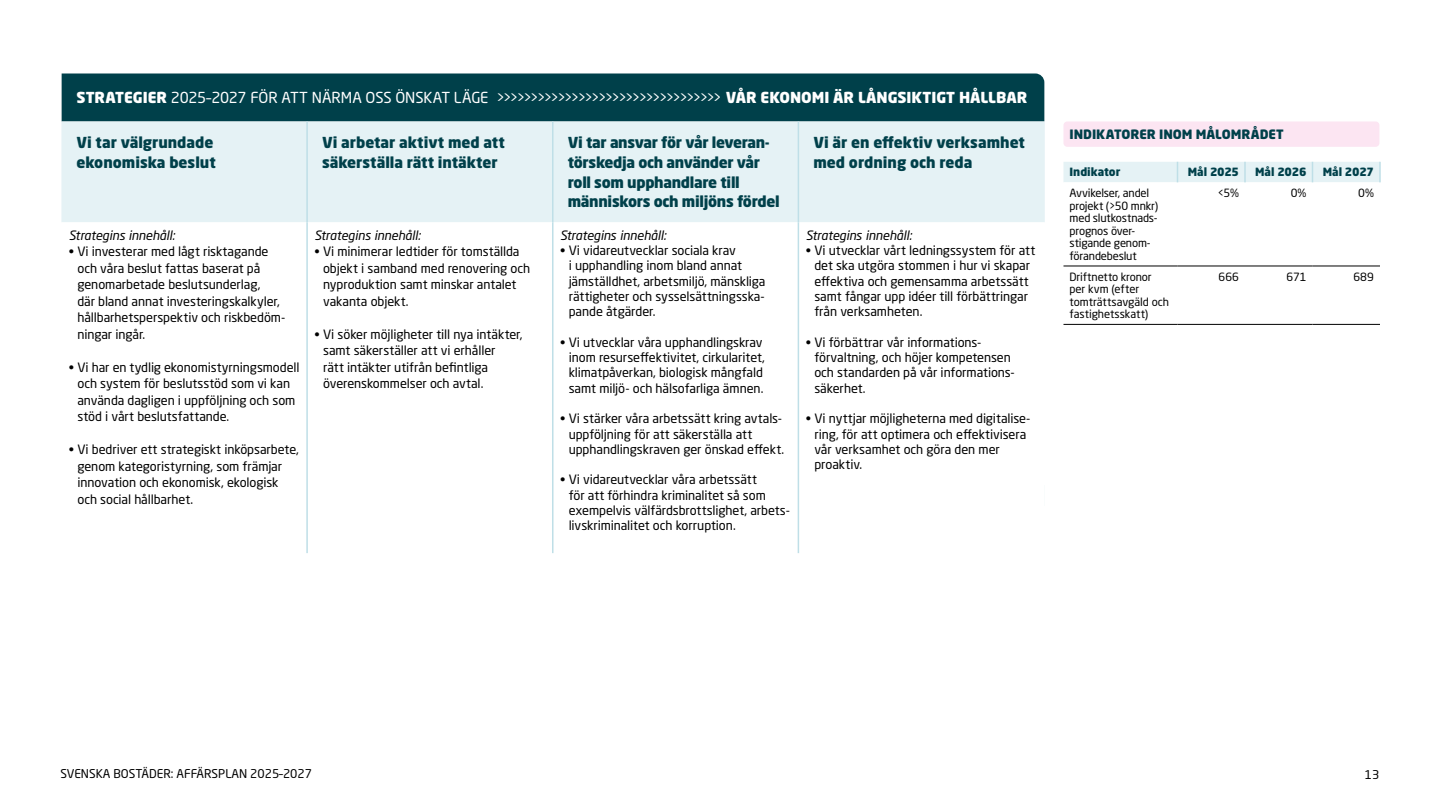
<style>
.page{position:relative;width:1440px;height:810px;background:#fff}
.page>*{position:absolute;margin:0;border:0;box-sizing:border-box;transform-origin:0 0}
.Mellanrubrik-ny{font:900 15px/19.8px "Neo Sans Std";color:#00404a}
.Garamond_10_5_12_25{font:15px "Neo Sans Std";letter-spacing:-.005em;color:#fff}
.Mellanrubrik-ny-2{font:900 15px/19.8px "Neo Sans Std";letter-spacing:-.02em;color:#00404a}
.Fakta_text{font:12.75px/15.3px "Neo Sans Std";letter-spacing:-.005em;color:#000}
.Neo_Sans_rub_18_2{font:12.75px/16.5px "Neo Sans Std";letter-spacing:-.01em;color:#000}
.Fakta_text-2{font:italic 12.75px "Neo Sans Std";letter-spacing:-.005em;color:#000}
.Garamond_10_5_12_25-2{font:900 12.75px "Neo Sans Std";color:#00404a}
.t1{font:12px "Neo Sans Std";color:#000}
.t2{font:11.25px/12.6px "Neo Sans Std";letter-spacing:-.01em;color:#000}
.t3{font:900 11.25px "Neo Sans Std";letter-spacing:-.005em;color:#00404a}
.s1{font-weight:900}
</style>
<div class="page">
<hr style="left:1064px;top:324px;width:114px;height:1px;background:#000">
<hr style="left:1178px;top:324px;width:67px;height:1px;background:#000">
<hr style="left:1245px;top:324px;width:67px;height:1px;background:#000">
<hr style="left:1312px;top:324px;width:68px;height:1px;background:#000">
<svg style="left:1064px;top:162px;width:316px;height:162px"></svg>
<hr style="left:1379px;top:162px;width:2px;height:20px;background:#bfdfe7">
<div style="left:62px;top:74px;width:982px;height:48px;background:#00404a"></div>
<div style="left:61px;top:122px;width:984px;height:100px;background:#e5f2f5"></div>
<hr style="left:306px;top:122px;width:2px;height:100px;background:#bfdfe7">
<hr style="left:306px;top:222px;width:2px;height:331px;background:#bfdfe7">
<hr style="left:552px;top:122px;width:2px;height:100px;background:#bfdfe7">
<hr style="left:552px;top:222px;width:2px;height:331px;background:#bfdfe7">
<hr style="left:798px;top:122px;width:1px;height:100px;background:#bfdfe7">
<hr style="left:798px;top:222px;width:1px;height:331px;background:#bfdfe7">
<div style="left:1064px;top:122px;width:315px;height:25px;background:#fce5f2;border-radius:4px"></div>
<p class="Garamond_10_5_12_25" style="left:77px;top:89px;width:952px"><span class="s1">STRATEGIER</span> 2025–2027 FÖR ATT NÄRMA OSS ÖNSKAT LÄGE &gt;&gt;&gt;&gt;&gt;&gt;&gt;&gt;&gt;&gt;&gt;&gt;&gt;&gt;&gt;&gt;&gt;&gt;&gt;&gt;&gt;&gt;&gt;&gt;&gt;&gt;&gt;&gt;&gt;&gt;&gt;&gt;&gt; <span class="s1">VÅR EKONOMI ÄR LÅNGSIKTIGT HÅLLBAR</span></p>
<p class="Mellanrubrik-ny" style="left:76px;top:132px;width:141px">Vi tar välgrundade ekonomiska beslut</p>
<p class="Mellanrubrik-ny" style="left:322px;top:132px;width:184px">Vi arbetar aktivt med att säkerställa rätt intäkter</p>
<p class="Mellanrubrik-ny-2" style="left:568px;top:132px;width:214px">Vi tar ansvar för vår leveran&shy;törskedja och använder vår roll som upphandlare till människors och miljöns fördel</p>
<p class="Mellanrubrik-ny" style="left:813px;top:132px;width:213px">Vi är en effektiv verksamhet med ordning och reda</p>
<p class="Fakta_text-2" style="left:69px;top:227px;width:108px">Strategins innehåll:</p>
<p class="Neo_Sans_rub_18_2" style="left:77px;top:243px;width:208px;text-indent:-8px">• Vi investerar med lågt risktagande och våra beslut fattas baserat på genomarbetade beslutsunderlag,<br>där bland annat investeringskalkyler, hållbarhetsperspektiv och riskbedöm&shy;ningar ingår.</p>
<p class="Neo_Sans_rub_18_2" style="left:77px;top:359px;width:224px;text-indent:-8px">• Vi har en tydlig ekonomistyrningsmodell och system för beslutsstöd som vi kan använda dagligen i uppföljning och som stöd i vårt beslutsfattande.</p>
<p class="Neo_Sans_rub_18_2" style="left:77px;top:441px;width:223px;text-indent:-8px">• Vi bedriver ett strategiskt inköpsarbete, genom kategoristyrning, som främjar innovation och ekonomisk, ekologisk och social hållbarhet.</p>
<p class="Fakta_text-2" style="left:315px;top:227px;width:108px">Strategins innehåll:</p>
<p class="Neo_Sans_rub_18_2" style="left:323px;top:243px;width:209px;text-indent:-8px">• Vi minimerar ledtider för tomställda objekt i samband med renovering och nyproduktion samt minskar antalet vakanta objekt.</p>
<p class="Neo_Sans_rub_18_2" style="left:323px;top:326px;width:201px;text-indent:-8px">• Vi söker möjligheter till nya intäkter, samt säkerställer att vi erhåller<br>rätt intäkter utifrån befintliga överenskommelser och avtal.</p>
<p class="Fakta_text-2" style="left:560px;top:227px;width:108px">Strategins innehåll:</p>
<p class="Fakta_text" style="left:569px;top:242px;width:198px;text-indent:-8px">• Vi vidareutvecklar sociala krav<br>i upphandling inom bland annat jämställdhet, arbetsmiljö, mänskliga rättigheter och sysselsättningsska&shy;pande åtgärder.</p>
<p class="Fakta_text" style="left:569px;top:334px;width:198px;text-indent:-8px">• Vi utvecklar våra upphandlingskrav inom resurseffektivitet, cirkularitet, klimatpåverkan, biologisk mångfald samt miljö- och hälsofarliga ämnen.</p>
<p class="Fakta_text" style="left:569px;top:411px;width:217px;text-indent:-8px">• Vi stärker våra arbetssätt kring avtals&shy;uppföljning för att säkerställa att upphandlingskraven ger önskad effekt.</p>
<p class="Fakta_text" style="left:569px;top:472px;width:223px;text-indent:-8px">• Vi vidareutvecklar våra arbetssätt<br>för att förhindra kriminalitet så som exempelvis välfärdsbrottslighet, arbets&shy;livskriminalitet och korruption.</p>
<p class="Fakta_text-2" style="left:806px;top:227px;width:108px">Strategins innehåll:</p>
<p class="Fakta_text" style="left:814px;top:242px;width:222px;text-indent:-8px">• Vi utvecklar vårt ledningssystem för att det ska utgöra stommen i hur vi skapar effektiva och gemensamma arbetssätt samt fångar upp idéer till förbättringar från verksamheten.</p>
<p class="Fakta_text" style="left:814px;top:334px;width:201px;text-indent:-8px">• Vi förbättrar vår informations&shy;förvaltning, och höjer kompetensen och standarden på vår informations&shy;säkerhet.</p>
<p class="Fakta_text" style="left:814px;top:411px;width:218px;text-indent:-8px">• Vi nyttjar möjligheterna med digitalise&shy;ring, för att optimera och effektivisera vår verksamhet och göra den mer proaktiv.</p>
<p class="Garamond_10_5_12_25-2" style="left:1070px;top:126px;width:216px">INDIKATORER INOM MÅLOMRÅDET</p>
<p class="t3" style="left:1070px;top:165px;width:52px">Indikator</p>
<p class="t3" style="left:1188px;top:165px;width:53px">Mål 2025</p>
<p class="t3" style="left:1255px;top:165px;width:53px">Mål 2026</p>
<p class="t3" style="left:1323px;top:165px;width:53px">Mål 2027</p>
<p class="t2" style="left:1070px;top:186px;width:81px">Avvikelser, andel</p>
<p class="t2" style="left:1070px;top:199px;width:90px">projekt (&gt;50 mnkr) med slutkostnads&shy;prognos över&shy;stigande genom&shy;förandebeslut</p>
<p class="t2" style="left:1217px;top:186px;width:23px">&lt;5%</p>
<p class="t2" style="left:1291px;top:186px;width:17px">0%</p>
<p class="t2" style="left:1358px;top:186px;width:17px">0%</p>
<p class="t2" style="left:1070px;top:270px;width:101px">Driftnetto kronor per kvm (efter tomträttsavgäld och fastighetsskatt)</p>
<p class="t2" style="left:1219px;top:270px;width:22px">666</p>
<p class="t2" style="left:1286px;top:270px;width:22px">671</p>
<p class="t2" style="left:1354px;top:270px;width:22px">689</p>
<p class="t1" style="left:61px;top:767px;width:253px">SVENSKA BOSTÄDER: AFFÄRSPLAN 2025–2027</p>
<p class="t1" style="left:1365px;top:767px;width:16px">13</p>
</div>
